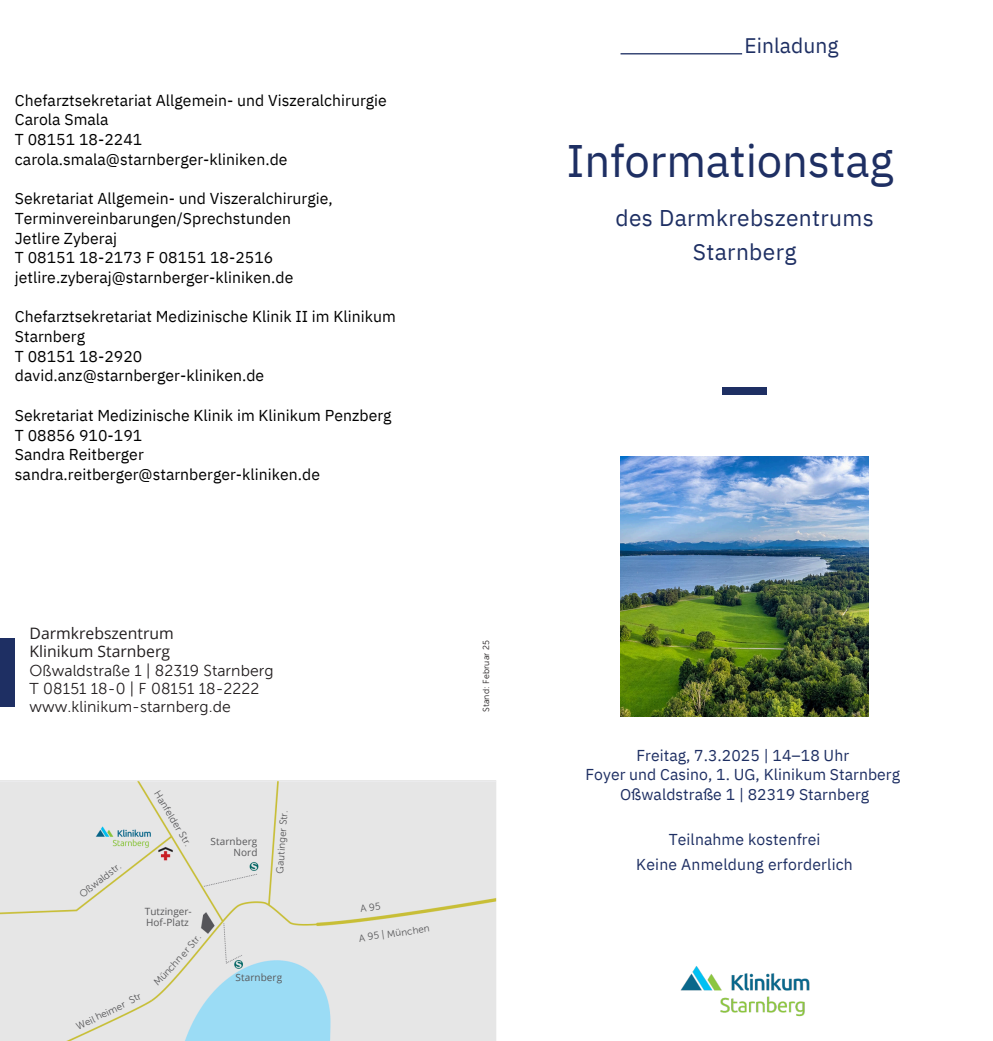
<style>
.page{position:relative;width:993px;height:1041px;background:#fff}
.page>*{position:absolute;margin:0;border:0;box-sizing:border-box;transform-origin:0 0}
.t1{font:45.5px "IBM Plex Sans";letter-spacing:-.005em;color:#1e2f63}
.t2{font:22.75px/34.1px "IBM Plex Sans";letter-spacing:.015em;color:#1e2f63;text-align:center}
.t3{font:21px "IBM Plex Sans";color:#1e2f63}
.t4{font:15.75px/19.6px "IBM Plex Sans";letter-spacing:.005em;color:#000}
.t5{font:15.75px/19.6px "IBM Plex Sans";letter-spacing:.005em;color:#1e2f63;text-align:center}
.t6{font:15.75px/18.4px "Museo Sans 300";letter-spacing:.005em;color:#231f20}
.t7{font:9.97px "Museo Sans 300";color:#58585a}
.t8{font:9.97px "Open Sans";letter-spacing:.01em;color:#58585a}
.t9{font:8.75px "Museo Sans 300";letter-spacing:.02em;color:#231f20}
.s1{font-family:"Open Sans"}
</style>
<div class="page">
<img style="left:620px;top:456px;width:248px;height:260px">
<div style="left:722px;top:387px;width:44px;height:7px;background:#1e2f63"></div>
<img style="left:680px;top:966px;width:130px;height:51px">
<hr style="left:620px;top:53px;width:122px;height:1px;background:#1e2f63">
<div style="left:0;top:638px;width:15px;height:69px;background:#1e2f63"></div>
<img style="left:0;top:780px;width:497px;height:261px">
<svg style="left:360px;top:903px;width:20px;height:9px"></svg>
<svg style="left:153px;top:956px;width:30px;height:30px"></svg>
<svg style="left:128px;top:994px;width:14px;height:9px"></svg>
<h2 class="t4" style="left:15px;top:90px;width:373px">Chefarztsekretariat Allgemein- und Viszeralchirurgie<br>Carola Smala<br>T 08151 18-2241 carola.smala@starnberger-kliniken.de</h2>
<h1 class="t4" style="left:15px;top:188px;width:319px">Sekretariat Allgemein- und Viszeralchirurgie, Terminvereinbarungen/Sprechstunden Jetlire Zyberaj<br>T 08151 18-2173 F 08151 18-2516 jetlire.zyberaj@starnberger-kliniken.de</h1>
<h2 class="t4" style="left:15px;top:307px;width:382px">Chefarztsekretariat Medizinische Klinik II im Klinikum<br>Starnberg<br>T 08151 18-2920<br>david.anz@starnberger-kliniken.de</h2>
<p class="t4" style="left:15px;top:405px;width:378px">Sekretariat Medizinische Klinik im Klinikum Penzberg T 08856 910-191<br>Sandra Reitberger sandra.reitberger@starnberger-kliniken.de</p>
<h5 class="t6" style="left:30px;top:624px;width:245px"><span class="s1">Darmkrebszentrum<br>Klinikum Starnberg<br></span>Oßwaldstraße 1 | 82319 Starnberg<br>T 08151 18-0 | F 08151 18-2222</h5>
<h5 class="t6" style="left:30px;top:697px;width:203px">www.klinikum-starnberg.de</h5>
<h5 class="t7" style="left:77px;top:891px;width:51px;rotate:-38deg">Oßwaldstr.</h5>
<h5 class="t7" style="left:74px;top:1021px;width:55px;rotate:-25deg">Weil heimer</h5>
<h5 class="t7" style="left:162px;top:788px;width:64px;rotate:59deg">Hanfelder Str.</h5>
<p class="t8" style="left:210px;top:834px;width:48px">Starnberg</p>
<p class="t8" style="left:233px;top:846px;width:26px">Nord</p>
<h5 class="t7" style="left:274px;top:873px;width:65px;rotate:-86deg">Gautinger Str.</h5>
<h4 class="t8" style="left:145px;top:904px;width:48px">Tutzinger-</h4>
<h5 class="t8" style="left:146px;top:915px;width:44px">Hof-Platz</h5>
<h5 class="t7" style="left:177px;top:951px;width:28px;rotate:-49deg">er Str.</h5>
<p class="t8" style="left:235px;top:970px;width:48px">Starnberg</p>
<h5 class="t9" style="left:481px;top:712px;width:74px;rotate:-90deg">Stand: Februar 25</h5>
<h5 class="t7" style="left:358px;top:932px;width:73px;rotate:-8deg">A 95 | München</h5>
<h3 class="t3" style="left:744px;top:32px;width:95px">Einladung</h3>
<h3 class="t1" style="left:566px;top:130px;width:328px">Informationstag</h3>
<h3 class="t2" style="left:615px;top:200px;width:260px">des Darmkrebszentrums<br>Starnberg</h3>
<p class="t5" style="left:585px;top:745px;width:316px">Freitag, 7.3.2025 | 14–18 Uhr<br>Foyer und Casino, 1. UG, Klinikum Starnberg<br>Oßwaldstraße 1 | 82319 Starnberg</p>
<p class="t5" style="left:636px;top:826px;width:218px;line-height:24.8px">Teilnahme kostenfrei<br>Keine Anmeldung erforderlich</p>
</div>
